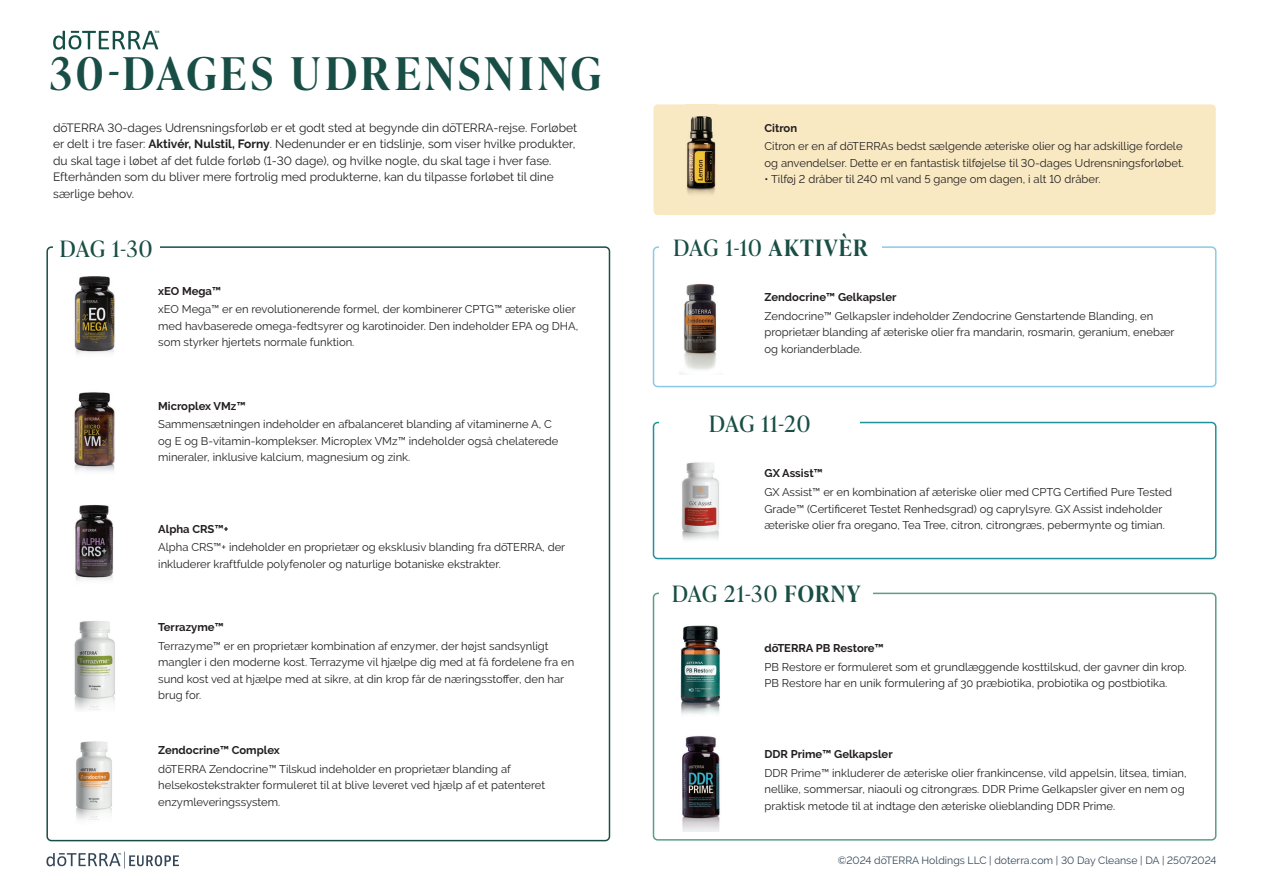
<style>
.page{position:relative;width:1263px;height:893px;background:#fff}
.page>*{position:absolute;margin:0;border:0;box-sizing:border-box;transform-origin:0 0}
.t1{font:600 45px "Ivy Presto Headline";letter-spacing:.085em;color:#184e45}
.t2{font:22.5px "Ivy Presto Headline";letter-spacing:.025em;color:#184e45}
.t3{font:12px/16.5px "Raleway";color:#231f20}
.t4{font:11.25px/16.5px "Raleway";color:#231f20}
.t5{font:700 11.25px "Raleway";color:#231f20}
.t6{font:10.5px "Raleway";color:#344758}
.s1{font-weight:700}
.s2{font-weight:600}
</style>
<div class="page">
<svg style="left:46px;top:851px;width:133px;height:17px"></svg>
<div style="left:653px;top:246px;width:563px;height:141px;border:2px solid #8bcae4;border-radius:4px"></div>
<div style="left:653px;top:104px;width:563px;height:111px;background:#f8e9c3;border-radius:4px"></div>
<div style="left:653px;top:422px;width:563px;height:137px;border:2px solid #21909e;border-radius:4px"></div>
<div style="left:653px;top:593px;width:563px;height:248px;border:2px solid #5d9c8a;border-radius:4px"></div>
<svg style="left:53px;top:31px;width:106px;height:19px"></svg>
<div style="left:659px;top:232px;width:222px;height:30px;background:#fff"></div>
<div style="left:659px;top:406px;width:201px;height:34px;background:#fff"></div>
<div style="left:659px;top:580px;width:214px;height:27px;background:#fff"></div>
<img style="left:74px;top:276px;width:41px;height:78px">
<img style="left:74px;top:392px;width:41px;height:79px">
<img style="left:75px;top:505px;width:39px;height:75px">
<img style="left:74px;top:621px;width:41px;height:89px">
<img style="left:76px;top:741px;width:36px;height:79px">
<img style="left:687px;top:116px;width:29px;height:78px">
<img style="left:679px;top:284px;width:38px;height:91px">
<img style="left:682px;top:462px;width:37px;height:78px">
<img style="left:681px;top:625px;width:39px;height:89px">
<img style="left:682px;top:736px;width:38px;height:96px">
<h1 class="t1" style="left:50px;top:41px;width:552px">30-DAGES UDRENSNING</h1>
<p class="t3" style="left:53px;top:119px;width:525px">dōTERRA 30-dages Udrensningsforløb er et godt sted at begynde din dōTERRA-rejse. Forløbet er delt i tre faser: <span class="s1">Aktivér, Nulstil, Forny</span>. Nedenunder er en tidslinje, som viser hvilke produkter, du skal tage i løbet af det fulde forløb (1-30 dage), og hvilke nogle, du skal tage i hver fase.<br>Efterhånden som du bliver mere fortrolig med produkterne, kan du tilpasse forløbet til dine særlige behov.</p>
<h2 class="t2" style="left:60px;top:233px;width:94px">DAG 1-30</h2>
<h2 class="t2" style="left:673px;top:231px;width:196px">DAG 1-10 <span class="s2">AKTIVÈR</span></h2>
<p class="t5" style="left:764px;top:121px;width:34px">Citron</p>
<p class="t4" style="left:764px;top:138px;width:421px">Citron er en af dōTERRAs bedst sælgende æteriske olier og har adskillige fordele og anvendelser. Dette er en fantastisk tilføjelse til 30-dages Udrensningsforløbet.</p>
<p class="t4" style="left:764px;top:171px;width:338px">• Tilføj 2 dråber til 240 ml vand 5 gange om dagen, i alt 10 dråber.</p>
<p class="t5" style="left:158px;top:284px;width:64px">xEO Mega™</p>
<p class="t4" style="left:158px;top:301px;width:422px">xEO Mega™ er en revolutionerende formel, der kombinerer CPTG™ æteriske olier med havbaserede omega-fedtsyrer og karotinoider. Den indeholder EPA og DHA, som styrker hjertets normale funktion.</p>
<p class="t5" style="left:158px;top:399px;width:89px">Microplex VMz™</p>
<p class="t4" style="left:158px;top:416px;width:402px">Sammensætningen indeholder en afbalanceret blanding af vitaminerne A, C og E og B-vitamin-komplekser. Microplex VMz™ indeholder også chelaterede mineraler, inklusive kalcium, magnesium og zink.</p>
<p class="t5" style="left:158px;top:522px;width:72px">Alpha CRS™+</p>
<p class="t4" style="left:158px;top:539px;width:408px">Alpha CRS™+ indeholder en proprietær og eksklusiv blanding fra dōTERRA, der inkluderer kraftfulde polyfenoler og naturlige botaniske ekstrakter.</p>
<p class="t5" style="left:158px;top:620px;width:67px">Terrazyme™</p>
<p class="t4" style="left:158px;top:637px;width:418px">Terrazyme™ er en proprietær kombination af enzymer, der højst sandsynligt mangler i den moderne kost. Terrazyme vil hjælpe dig med at få fordelene fra en sund kost ved at hjælpe med at sikre, at din krop får de næringsstoffer, den har brug for.</p>
<p class="t5" style="left:158px;top:744px;width:123px">Zendocrine™ Complex</p>
<p class="t4" style="left:158px;top:760px;width:388px">dōTERRA Zendocrine™ Tilskud indeholder en proprietær blanding af helsekostekstrakter formuleret til at blive leveret ved hjælp af et patenteret enzymleveringssystem.</p>
<p class="t5" style="left:764px;top:290px;width:133px">Zendocrine™ Gelkapsler</p>
<p class="t4" style="left:764px;top:307px;width:411px">Zendocrine™ Gelkapsler indeholder Zendocrine Genstartende Blanding, en proprietær blanding af æteriske olier fra mandarin, rosmarin, geranium, enebær og korianderblade.</p>
<h2 class="t2" style="left:709px;top:407px;width:103px">DAG 11-20</h2>
<p class="t5" style="left:764px;top:467px;width:60px">GX Assist™</p>
<p class="t4" style="left:764px;top:484px;width:409px">GX Assist™ er en kombination af æteriske olier med CPTG Certified Pure Tested<br>Grade™ (Certificeret Testet Renhedsgrad) og caprylsyre. GX Assist indeholder æteriske olier fra oregano, Tea Tree, citron, citrongræs, pebermynte og timian.</p>
<h2 class="t2" style="left:672px;top:578px;width:190px">DAG 21-30 <span class="s2">FORNY</span></h2>
<p class="t5" style="left:764px;top:642px;width:121px">dōTERRA PB Restore™</p>
<p class="t4" style="left:764px;top:659px;width:424px">PB Restore er formuleret som et grundlæggende kosttilskud, der gavner din krop.<br>PB Restore har en unik formulering af 30 præbiotika, probiotika og postbiotika.</p>
<p class="t5" style="left:764px;top:748px;width:130px">DDR Prime™ Gelkapsler</p>
<p class="t4" style="left:764px;top:764px;width:423px">DDR Prime™ inkluderer de æteriske olier frankincense, vild appelsin, litsea, timian, nellike, sommersar, niaouli og citrongræs. DDR Prime Gelkapsler giver en nem og praktisk metode til at indtage den æteriske olieblanding DDR Prime.</p>
<p class="t6" style="left:838px;top:854px;width:380px">©2024 dōTERRA Holdings LLC | doterra.com | 30 Day Cleanse | DA | 25072024</p>
</div>
